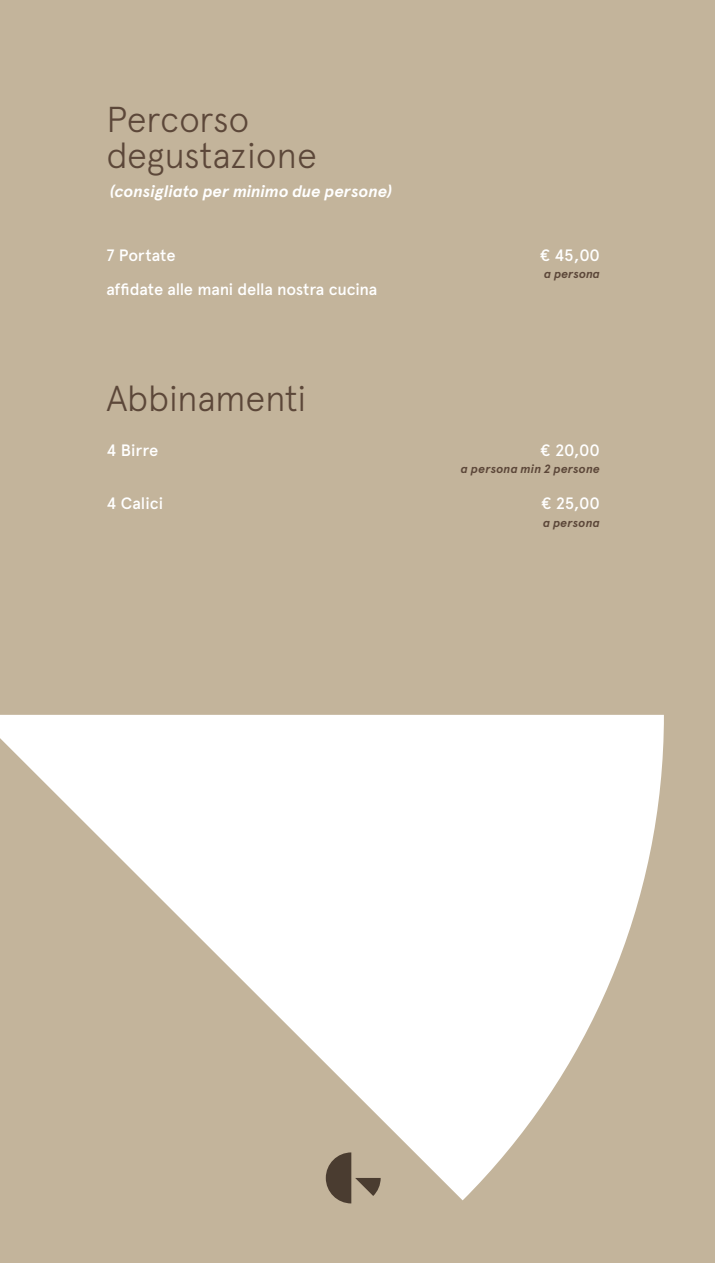
<style>
.page{position:relative;width:715px;height:1263px;background:#fff}
.page>*{position:absolute;margin:0;border:0;box-sizing:border-box;transform-origin:0 0}
.t1{font:300 36px/36.5px "Apercu";letter-spacing:-.015em;color:#5c4739}
.t2{font:500 16.5px "Apercu";letter-spacing:-.01em;color:#fff}
.t3{font:italic 700 16.5px "Apercu";letter-spacing:-.005em;color:#fff}
.t4{font:italic 700 12px "Apercu";letter-spacing:.01em;color:#5c4739}
.t5{font:italic 700 12px "Apercu";letter-spacing:-.01em;color:#5c4739}
</style>
<div class="page">
<div style="left:0;top:0;width:714px;height:1263px;background:#c3b49b"></div>
<svg style="left:0;top:715px;width:663px;height:485px;fill:#fff"></svg>
<svg style="left:326px;top:1152px;width:54px;height:51px"></svg>
<h1 class="t1" style="left:106px;top:101px;width:212px">Percorso degustazione</h1>
<p class="t3" style="left:110px;top:181px;width:283px">(consigliato per minimo due persone)</p>
<p class="t2" style="left:106px;top:246px;width:71px">7 Portate</p>
<p class="t2" style="left:539px;top:246px;width:62px">€ 45,00</p>
<p class="t5" style="left:544px;top:267px;width:57px">a persona</p>
<p class="t2" style="left:106px;top:280px;width:272px">affidate alle mani della nostra cucina</p>
<h1 class="t1" style="left:106px;top:380px;width:202px">Abbinamenti</h1>
<p class="t2" style="left:106px;top:440px;width:53px">4 Birre</p>
<p class="t2" style="left:540px;top:440px;width:61px">€ 20,00</p>
<p class="t4" style="left:461px;top:461px;width:140px">a persona min 2 persone</p>
<p class="t2" style="left:106px;top:494px;width:58px">4 Calici</p>
<p class="t2" style="left:541px;top:494px;width:60px">€ 25,00</p>
<p class="t4" style="left:543px;top:515px;width:58px">a persona</p>
</div>
